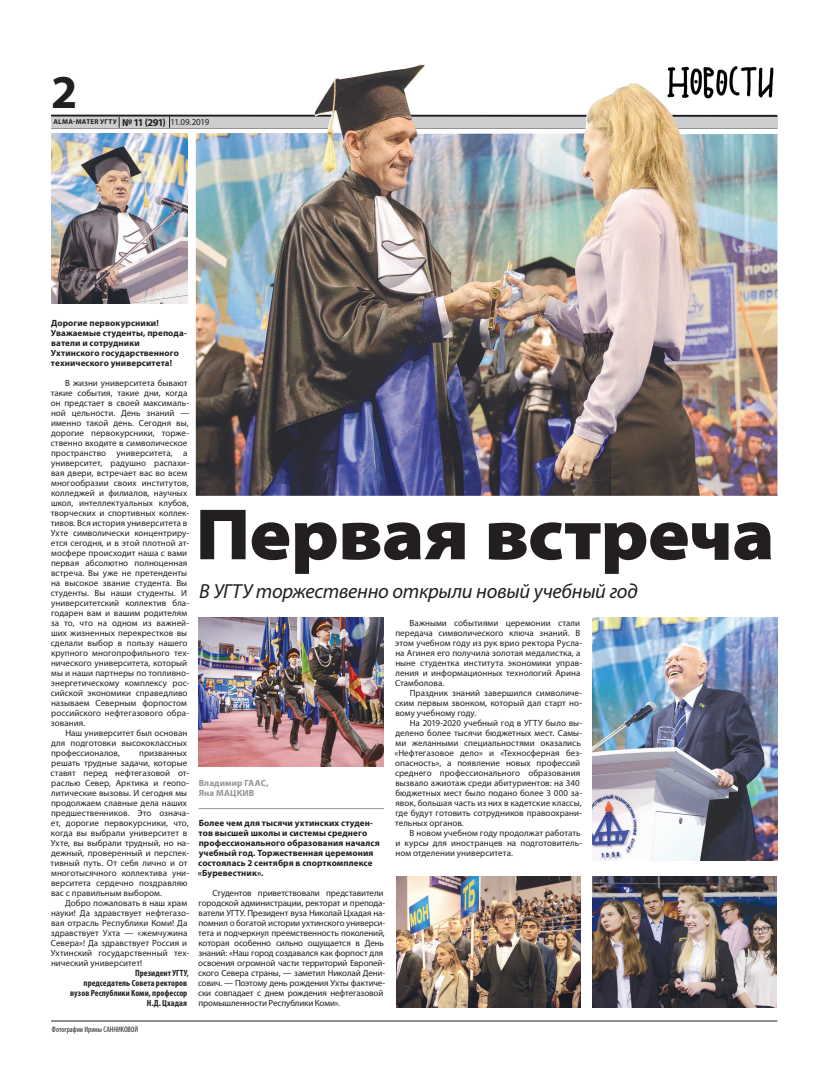
<style>
.page{position:relative;width:820px;height:1078px;background:#fff}
.page>*{position:absolute;margin:0;border:0;box-sizing:border-box;transform-origin:0 0}
.t1{font:900 semi-expanded 73.2px "Myriad Pro";letter-spacing:-.01em;color:#231f20}
.t2{font:700 47.4px "Myriad Pro";color:#231f20}
.t3{font:italic 20.4px "Myriad Pro";letter-spacing:-.015em;color:#231f20}
.t4{font:9px/10px "Myriad Pro";letter-spacing:.005em;color:#231f20}
.t5{font:9px/10px "Myriad Pro";letter-spacing:-.015em;color:#231f20}
.t6{font:700 9px/10px "Myriad Pro";letter-spacing:.01em;color:#231f20}
.t7{font:700 condensed 9px/10px "Myriad Pro";letter-spacing:.005em;color:#231f20;text-align:right}
.t8{font:700 9px/10px "Myriad Pro";letter-spacing:.015em;color:#939598}
.t9{font:condensed 8px "Myriad Pro";color:#231f20}
.t10{font:700 7px "Myriad Pro";letter-spacing:.04em;color:#231f20}
.s1{font-size:10.5px}
.s2{font-weight:400;font-size:9px}
</style>
<div class="page">
<hr style="left:51px;top:128px;width:726px;height:1px;background:#231f20">
<hr style="left:51px;top:115px;width:726px;height:2px;background:#231f20">
<div style="left:51px;top:117px;width:726px;height:11px;background:#cdced0"></div>
<svg style="left:169px;top:116px;width:1px;height:12px"></svg>
<hr style="left:51px;top:1020px;width:726px;height:1px;background:#231f20">
<img style="left:196px;top:65px;width:581px;height:430px">
<img style="left:198px;top:617px;width:186px;height:148px">
<img style="left:592px;top:617px;width:185px;height:243px">
<img style="left:592px;top:876px;width:184px;height:131px">
<img style="left:396px;top:876px;width:184px;height:131px">
<img style="left:51px;top:133px;width:136px;height:170px">
<hr style="left:198px;top:808px;width:186px;height:1px;background:#939598">
<h2 class="t2" style="left:51px;top:61px;width:28px">2</h2>
<p class="t10" style="left:53px;top:117px;width:157px">ALMA-MATER УГТУ <span class="s1">№ 11 (291)</span> <span class="s2">11.09.2019</span></p>
<p class="t6" style="left:51px;top:317px;width:137px">Дорогие первокурсники!<br>Уважаемые студенты, препода&shy;ватели и сотрудники<br>Ухтинского государственного технического университета!</p>
<p class="t4" style="left:51px;top:377px;width:140px;text-indent:15px">В жизни университета бывают такие события, такие дни, когда он предстает в своей максималь&shy;ной цельности. День знаний — именно такой день. Сегодня вы, дорогие первокурсники, торже&shy;ственно входите в символическое пространство университета, а университет, радушно распахи&shy;вая двери, встречает вас во всем многообразии своих институтов, колледжей и филиалов, научных школ, интеллектуальных клубов, творческих и спортивных коллек&shy;тивов. Вся история университета в<br>Ухте символически концентриру&shy;ется сегодня, и в этой плотной ат&shy;мосфере происходит наша с вами первая абсолютно полноценная встреча. Вы уже не претенденты на высокое звание студента. Вы студенты. Вы наши студенты. И университетский коллектив бла&shy;годарен вам и вашим родителям за то, что на одном из важней&shy;ших жизненных перекрестков вы сделали выбор в пользу нашего крупного многопрофильного тех&shy;нического университета, который мы и наши партнеры по топливно&shy;энергетическому комплексу рос&shy;сийской экономики справедливо называем Северным форпостом российского нефтегазового обра&shy;зования.</p>
<p class="t4" style="left:51px;top:727px;width:138px;text-align:justify;text-indent:14px">Наш университет был основан для подготовки высококлассных профессионалов,</p>
<p class="t4" style="left:51px;top:747px;width:140px;text-indent:88px">призванных решать трудные задачи, которые ставят перед нефтегазовой от&shy;раслью Север, Арктика и геопо&shy;литические вызовы. И сегодня мы продолжаем славные дела наших предшественников. Это означа&shy;ет, дорогие первокурсники, что, когда вы выбрали университет в<br>Ухте, вы выбрали трудный, но на&shy;дежный, проверенный и перспек&shy;тивный путь. От себя лично и от многотысячного коллектива уни&shy;верситета сердечно поздравляю вас с правильным выбором.</p>
<p class="t4" style="left:51px;top:897px;width:140px;text-indent:14px">Добро пожаловать в наш храм науки! Да здравствует нефтегазо&shy;вая отрасль Республики Коми! Да здравствует Ухта — «жемчужина<br>Севера»! Да здравствует Россия и<br>Ухтинский государственный тех&shy;нический университет!</p>
<p class="t7" style="left:70px;top:967px;width:120px">Президент УГТУ,<br>председатель Совета ректоров вузов Республики Коми, профессор<br>Н.Д. Цхадая</p>
<p class="t9" style="left:52px;top:1024px;width:88px">Фотографии Ирины САННИКОВОЙ</p>
<h1 class="t1" style="left:195px;top:492px;width:580px">Первая встреча</h1>
<h3 class="t3" style="left:199px;top:578px;width:440px">В УГТУ торжественно открыли новый учебный год</h3>
<p class="t8" style="left:199px;top:777px;width:71px">Владимир ГААС,<br>Яна МАЦКИВ</p>
<p class="t6" style="left:198px;top:817px;width:183px">Более чем для тысячи ухтинских студен&shy;тов высшей школы и системы среднего профессионального образования начался учебный год. Торжественная церемония состоялась 2 сентября в спорткомплексе «Буревестник».</p>
<p class="t5" style="left:198px;top:887px;width:188px;text-indent:14px">Студентов приветствовали представители городской администрации, ректорат и препода&shy;ватели УГТУ. Президент вуза Николай Цхадая на&shy;помнил о богатой истории ухтинского универси&shy;тета и подчеркнул преемственность поколений, которая особенно сильно ощущается в День знаний: «Наш город создавался как форпост для освоения огромной части территорий Европей&shy;ского Севера страны, — заметил Николай Дени&shy;сович. — Поэтому день рождения Ухты фактиче&shy;ски совпадает с днем рождения нефтегазовой промышленности Республики Коми».</p>
<p class="t4" style="left:395px;top:617px;width:188px;text-indent:14px">Важными событиями церемонии стали передача символического ключа знаний. В этом учебном году из рук врио ректора Русла&shy;на Агинея его получила золотая медалистка, а ныне студентка института экономики управ&shy;ления и информационных технологий Арина Стамболова.</p>
<p class="t4" style="left:395px;top:687px;width:188px;text-align:justify;text-indent:15px">Праздник знаний завершился символиче&shy;ским первым звонком, который дал старт но&shy;вому учебному году.</p>
<p class="t4" style="left:394px;top:717px;width:189px;text-indent:15px">На 2019-2020 учебный год в УГТУ было вы&shy;делено более тысячи бюджетных мест. Самы&shy;ми желанными специальностями оказались «Нефтегазовое дело» и «Техносферная без&shy;опасность», а появление новых профессий среднего профессионального образования вызвало ажиотаж среди абитуриентов: на 340 бюджетных мест было подано более 3 000 за&shy;явок, большая часть из них в кадетские классы, где будут готовить сотрудников правоохрани&shy;тельных органов.</p>
<p class="t4" style="left:395px;top:827px;width:188px;text-indent:14px">В новом учебном году продолжат работать и курсы для иностранцев на подготовитель&shy;ном отделении университета.</p>
</div>
